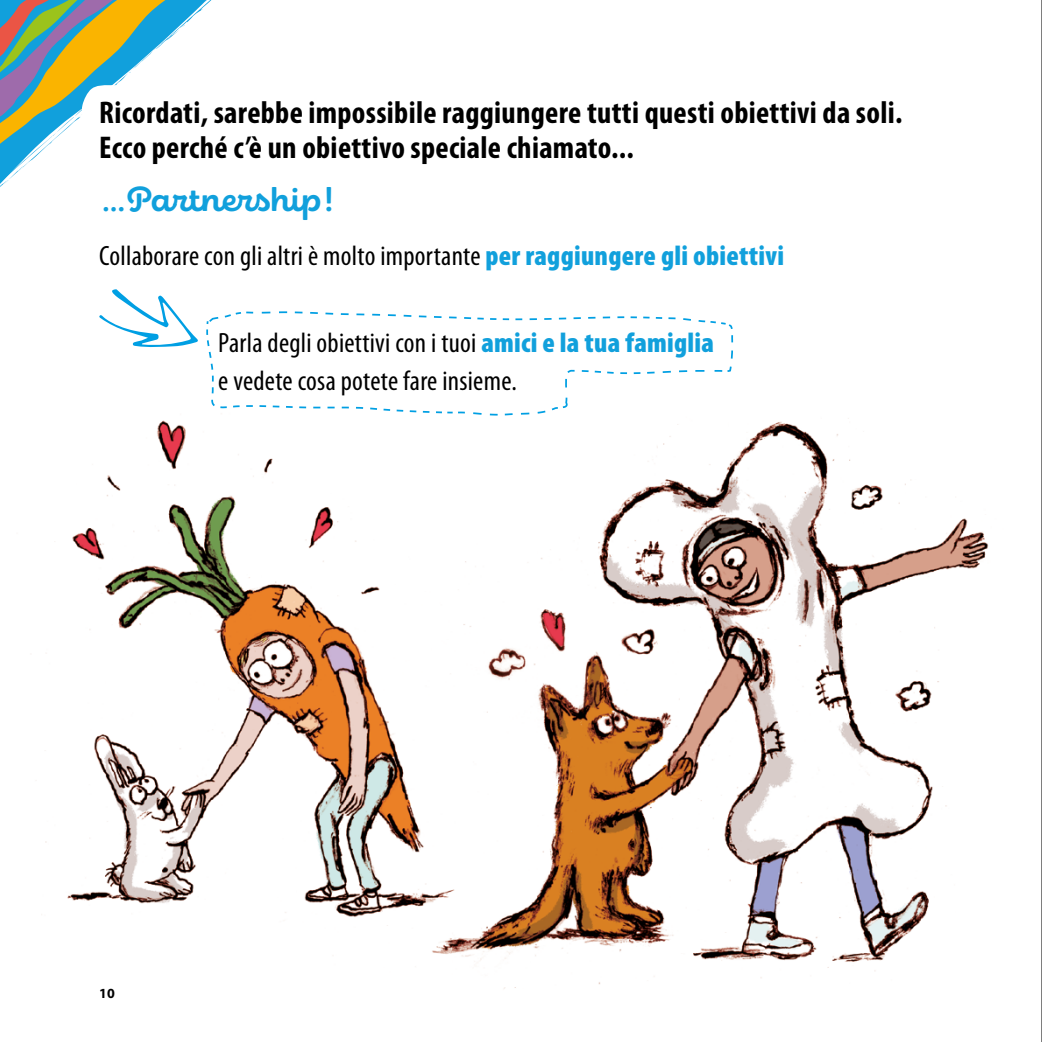
<style>
.page{position:relative;width:1042px;height:1042px;background:#fff}
.page>*{position:absolute;margin:0;border:0;box-sizing:border-box;transform-origin:0 0}
.t1{font:700 35px "Eldwin Script";letter-spacing:-.01em;color:#11a0dc}
.t2{font:700 condensed 31.5px/35px "Myriad Pro";letter-spacing:.01em;color:#000}
.t3{font:condensed 28px/38.5px "Myriad Pro";letter-spacing:.01em;color:#000}
.t4{font:700 14px "Myriad Pro";color:#000}
.s1{font-weight:900;color:#11a0dc}
</style>
<div class="page">
<img style="left:41px;top:418px;width:948px;height:571px">
<svg style="left:0;top:0;width:201px;height:169px"></svg>
<hr style="left:1041px;top:0;width:1px;height:1042px;background:#000">
<svg style="left:99px;top:289px;width:99px;height:58px"></svg>
<svg style="left:206px;top:311px;width:528px;height:105px"></svg>
<p class="t2" style="left:99px;top:94px;width:804px">Ricordati, sarebbe impossibile raggiungere tutti questi obiettivi da soli.<br>Ecco perché c’è un obiettivo speciale chiamato...</p>
<p class="t1" style="left:99px;top:180px;width:238px">…Partnership!</p>
<p class="t3" style="left:99px;top:236px;width:686px">Collaborare con gli altri è molto importante <span class="s1">per raggiungere gli obiettivi</span></p>
<p class="t3" style="left:218px;top:323px;width:497px">Parla degli obiettivi con i tuoi <span class="s1">amici e la tua famiglia </span>e vedete cosa potete fare insieme.</p>
<p class="t4" style="left:99px;top:984px;width:17px">10</p>
</div>
